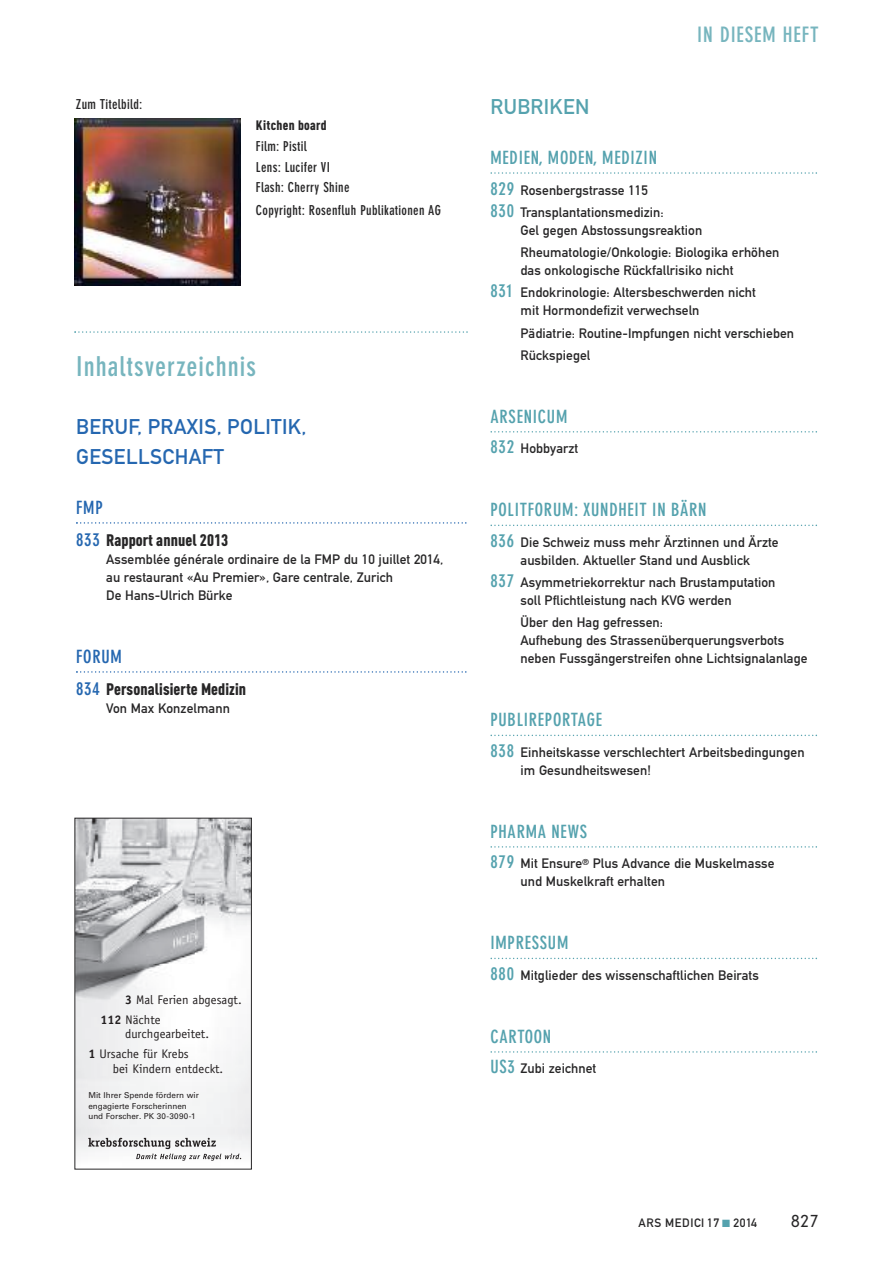
<style>
.page{position:relative;width:893px;height:1263px;background:#fff}
.page>*{position:absolute;margin:0;border:0;box-sizing:border-box;transform-origin:0 0}
.t1{font:700 condensed 27px "DIN Neuzeit Grotesk";letter-spacing:.04em;color:#77b5be}
.t2{font:21px/30px "DIN Mittelschrift";letter-spacing:.02em;color:#2567b0}
.t3{font:700 condensed 21px "DIN Neuzeit Grotesk";letter-spacing:.04em;color:#77b5be}
.t4{font:21px "DIN Mittelschrift";letter-spacing:.02em;color:#55a2ae}
.t5{font:700 condensed 18px "DIN Neuzeit Grotesk";letter-spacing:.04em;color:#55a2ae}
.t6{font:700 condensed 18px "DIN Neuzeit Grotesk";letter-spacing:.04em;color:#2567b0}
.t7{font:900 16.5px "DIN Cond";letter-spacing:.005em;color:#272627}
.t8{font:300 16.5px "DIN Neuzeit Grotesk";color:#272627}
.t9{font:13.5px/18px "DIN Mittelschrift";letter-spacing:.005em;color:#272627}
.t10{font:700 condensed 13.5px/20.7px "DIN Neuzeit Grotesk";letter-spacing:.025em;color:#272627}
.t11{font:900 13.5px "DIN Cond";letter-spacing:.025em;color:#272627}
.t12{font:12.45px/19.8px "Officina Sans Std";color:#231f20}
.t13{font:12px "DIN Mittelschrift";letter-spacing:.05em;color:#272627}
.t14{font:8.1px/10.6px "Univers";color:#231f20}
.s1{font-family:"DIN Neuzeit Grotesk";font-weight:700;font-stretch:condensed;font-size:18px;color:#2567b0}
.s2{font-weight:700}
.s3{font-family:"DIN Neuzeit Grotesk";font-weight:700;font-stretch:condensed;font-size:18px;color:#55a2ae}
.s4{color:#55a2ae}
</style>
<div class="page">
<img style="left:74px;top:119px;width:167px;height:166px">
<svg style="left:490px;top:172px;width:327px;height:2px"></svg>
<svg style="left:490px;top:431px;width:327px;height:2px"></svg>
<svg style="left:490px;top:525px;width:327px;height:1px"></svg>
<svg style="left:490px;top:735px;width:327px;height:1px"></svg>
<svg style="left:490px;top:846px;width:327px;height:2px"></svg>
<svg style="left:490px;top:958px;width:327px;height:1px"></svg>
<svg style="left:490px;top:1051px;width:327px;height:2px"></svg>
<svg style="left:74px;top:331px;width:394px;height:2px"></svg>
<img style="left:76px;top:820px;width:174px;height:34px">
<img style="left:235px;top:854px;width:15px;height:71px">
<img style="left:76px;top:846px;width:159px;height:170px">
<svg style="left:88px;top:1138px;width:153px;height:23px"></svg>
<div style="left:74px;top:818px;width:178px;height:351px;border:1px solid #272627"></div>
<svg style="left:76px;top:522px;width:391px;height:2px"></svg>
<svg style="left:76px;top:671px;width:391px;height:2px"></svg>
<p class="t10" style="left:76px;top:95px;width:68px">Zum Titelbild:</p>
<p class="t11" style="left:256px;top:120px;width:72px">Kitchen board</p>
<p class="t10" style="left:256px;top:137px;width:95px">Film: Pistil<br>Lens: Lucifer VI<br>Flash: Cherry Shine</p>
<p class="t10" style="left:256px;top:200px;width:187px">Copyright: Rosenfluh Publikationen AG</p>
<h1 class="t1" style="left:76px;top:356px;width:181px">Inhaltsverzeichnis</h1>
<h2 class="t2" style="left:76px;top:414px;width:232px">BERUF, PRAXIS, POLITIK,<br>GESELLSCHAFT</h2>
<h3 class="t6" style="left:76px;top:500px;width:28px">FMP</h3>
<p class="t7" style="left:76px;top:534px;width:153px"><span class="s1">833</span> Rapport annuel 2013</p>
<p class="t9" style="left:106px;top:551px;width:339px">Assemblée générale ordinaire de la FMP du 10 juillet 2014, au restaurant «Au Premier», Gare centrale, Zurich<br>De Hans-Ulrich Bürke</p>
<h3 class="t6" style="left:76px;top:649px;width:47px">FORUM</h3>
<p class="t7" style="left:76px;top:683px;width:172px"><span class="s1">834</span> Personalisierte Medizin</p>
<p class="t9" style="left:106px;top:700px;width:125px">Von Max Konzelmann</p>
<p class="t12" style="left:101px;top:991px;width:143px;text-indent:24px"><span class="s2">3</span> Mal Ferien abgesagt.<br><span class="s2">112</span> Nächte</p>
<p class="t12" style="left:88px;top:1025px;width:122px;text-indent:37px">durchgearbeitet.<br><span class="s2">1</span> Ursache für Krebs</p>
<p class="t12" style="left:113px;top:1060px;width:112px">bei Kindern entdeckt.</p>
<p class="t14" style="left:88px;top:1090px;width:112px">Mit Ihrer Spende fördern wir engagierte Forscherinnen und Forscher. PK 30-3090-1</p>
<h2 class="t3" style="left:697px;top:27px;width:123px">IN DIESEM HEFT</h2>
<h2 class="t4" style="left:490px;top:99px;width:101px">RUBRIKEN</h2>
<h3 class="t5" style="left:490px;top:150px;width:168px">MEDIEN, MODEN, MEDIZIN</h3>
<p class="t9" style="left:490px;top:180px;width:175px;line-height:22.2px"><span class="s3">829</span> Rosenbergstrasse 115<br><span class="s3">830</span> Transplantationsmedizin:</p>
<p class="t9" style="left:520px;top:220px;width:260px;line-height:22.2px">Gel gegen Abstossungsreaktion<br>Rheumatologie/Onkologie: Biologika erhöhen</p>
<p class="t9" style="left:490px;top:260px;width:267px;line-height:22.2px;text-align:center">das onkologische Rückfallrisiko nicht<br><span class="s3">831</span> Endokrinologie: Altersbeschwerden nicht</p>
<p class="t9" style="left:520px;top:301px;width:275px;line-height:22.2px">mit Hormondefizit verwechseln<br>Pädiatrie: Routine-Impfungen nicht verschieben<br>Rückspiegel</p>
<h3 class="t5" style="left:490px;top:409px;width:78px">ARSENICUM</h3>
<p class="t9" style="left:490px;top:441px;width:89px"><span class="s3">832</span> Hobbyarzt</p>
<h3 class="t5" style="left:490px;top:503px;width:218px">POLITFORUM: XUNDHEIT IN BÄRN</h3>
<p class="t9" style="left:490px;top:534px;width:290px;text-align:center"><span class="s3">836</span> Die Schweiz muss mehr Ärztinnen und Ärzte ausbilden. Aktueller Stand und Ausblick</p>
<p class="t9" style="left:520px;top:575px;width:256px;text-indent:-30px"><span class="s3">837</span> Asymmetriekorrektur nach Brustamputation soll Pflichtleistung nach KVG werden</p>
<p class="t9" style="left:520px;top:615px;width:289px">Über den Hag gefressen:<br>Aufhebung des Strassenüberquerungsverbots neben Fussgängerstreifen ohne Lichtsignalanlage</p>
<h3 class="t5" style="left:490px;top:713px;width:113px">PUBLIREPORTAGE</h3>
<p class="t9" style="left:520px;top:744px;width:286px;text-indent:-30px"><span class="s3">838</span> Einheitskasse verschlechtert Arbeitsbedingungen im Gesundheitswesen!</p>
<h3 class="t5" style="left:490px;top:824px;width:98px">PHARMA NEWS</h3>
<p class="t9" style="left:520px;top:856px;width:255px;text-indent:-30px"><span class="s3">879</span> Mit Ensure<sup>®</sup> Plus Advance die Muskelmasse und Muskelkraft erhalten</p>
<h3 class="t5" style="left:490px;top:936px;width:79px">IMPRESSUM</h3>
<p class="t9" style="left:490px;top:967px;width:270px"><span class="s3">880</span> Mitglieder des wissenschaftlichen Beirats</p>
<h3 class="t5" style="left:490px;top:1029px;width:62px">CARTOON</h3>
<p class="t9" style="left:490px;top:1061px;width:107px"><span class="s3">US3</span> Zubi zeichnet</p>
<p class="t13" style="left:639px;top:1218px;width:120px">ARS MEDICI 17 <span class="s4">■</span> 2014</p>
<p class="t8" style="left:791px;top:1214px;width:29px">827</p>
</div>
